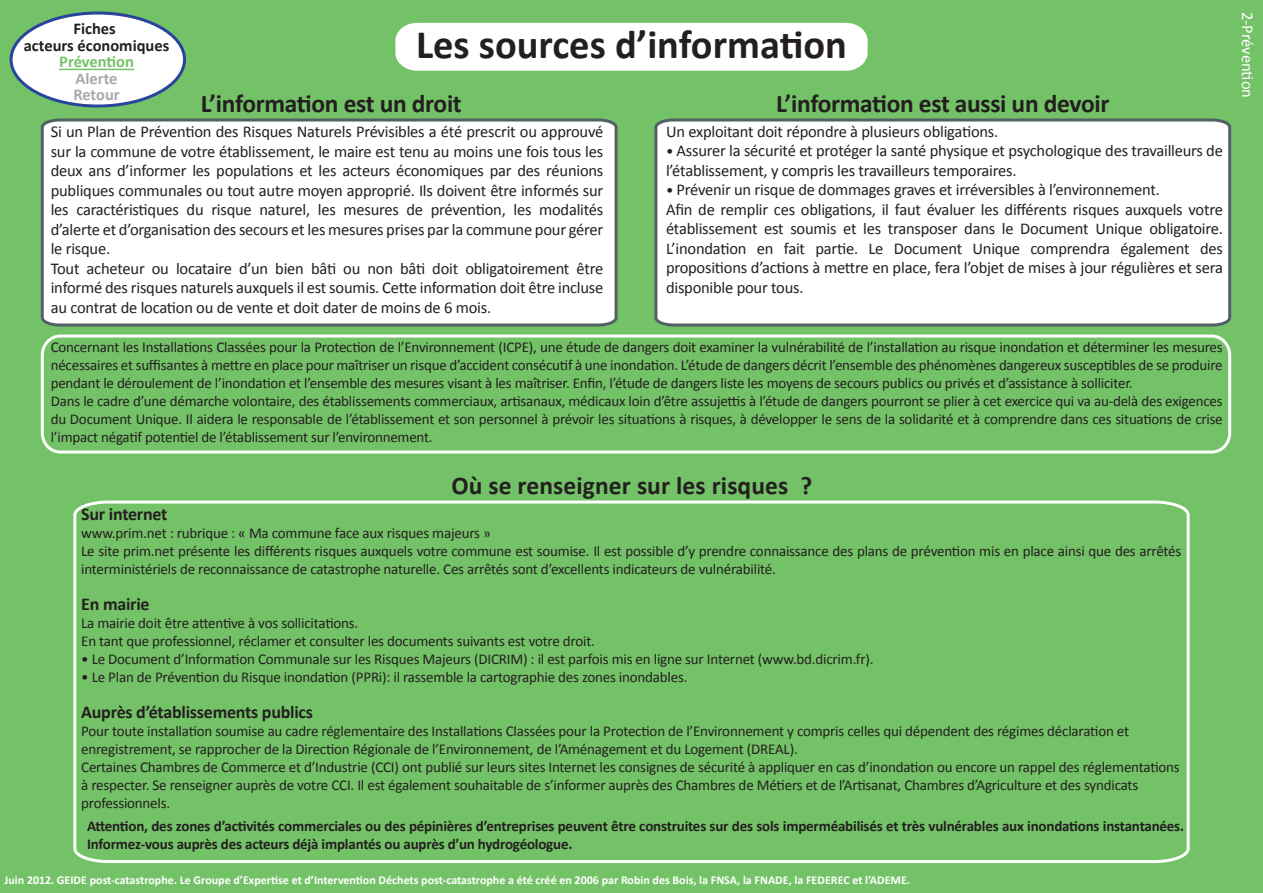
<style>
.page{position:relative;width:1263px;height:893px;background:#fff}
.page>*{position:absolute;margin:0;border:0;box-sizing:border-box;transform-origin:0 0}
.t1{font:700 40.5px "Calibri";color:#231f20}
.t2{font:700 25.5px "Calibri";letter-spacing:-.015em;color:#231f20}
.t3{font:700 25.5px "Calibri";letter-spacing:.005em;color:#231f20}
.t4{font:700 18px "Calibri";letter-spacing:-.015em;color:#231f20}
.t5{font:16.5px/19.5px "Calibri";letter-spacing:-.015em;color:#231f20}
.t6{font:700 16.5px/16.5px "Calibri";color:#231f20;text-align:center}
.t7{font:16.5px "Calibri";letter-spacing:-.005em;color:#fff}
.t8{font:15px/18px "Calibri";letter-spacing:-.015em;color:#231f20}
.t9{font:700 15px/18px "Calibri";letter-spacing:-.015em;color:#231f20}
.t10{font:700 12px "Calibri";color:#fff}
.s1{color:#74c267}
.s2{color:#a8a9ad}
.s3{font-size:15px}
</style>
<div class="page">
<div style="left:0;top:0;width:1262px;height:893px;background:#74c267"></div>
<div style="left:395px;top:23px;width:472px;height:48px;background:#fff"></div>
<div style="left:40px;top:118px;width:578px;height:209px;background:#fff"></div>
<div style="left:654px;top:118px;width:578px;height:209px;background:#fff"></div>
<svg style="left:73px;top:500px;width:1117px;height:364px"></svg>
<div style="left:11px;top:13px;width:174px;height:93px;background:#fff;border-radius:50%"></div>
<div style="left:10px;top:12px;width:176px;height:96px;border:3px solid #28449c;border-radius:50%"></div>
<hr style="left:59px;top:69px;width:75px;height:1px;background:#74c267">
<div style="left:41px;top:334px;width:1190px;height:119px;border:3px solid #fff;border-radius:18px"></div>
<p class="t6" style="left:24px;top:20px;width:147px">Fiches<br>acteurs économiques<br><span class="s1">Prévention<br></span><span class="s2">Alerte<br>Retour</span></p>
<p class="t7" style="left:1258px;top:12px;width:88px;rotate:90deg">2-Prévention</p>
<p class="t1" style="left:416px;top:18px;width:432px">Les sources d’information</p>
<p class="t2" style="left:201px;top:88px;width:262px">L’information est un droit</p>
<p class="t2" style="left:776px;top:88px;width:335px">L’information est aussi un devoir</p>
<p class="t5" style="left:51px;top:122px;width:554px">Si un Plan de Prévention des Risques Naturels Prévisibles a été prescrit ou approuvé sur la commune de votre établissement, le maire est tenu au moins une fois tous les deux ans d’informer les populations et les acteurs économiques par des réunions publiques communales ou tout autre moyen approprié. Ils doivent être informés sur les caractéristiques du risque naturel, les mesures de prévention, les modalités d’alerte et d’organisation des secours et les mesures prises par la commune pour gérer le risque.<br>Tout acheteur ou locataire d’un bien bâti ou non bâti doit obligatoirement être informé des risques naturels auxquels il est soumis. Cette information doit être incluse au contrat de location ou de vente et doit dater de moins de 6 mois.</p>
<p class="t5" style="left:666px;top:122px;width:334px">Un exploitant doit répondre à plusieurs obligations.</p>
<p class="t5" style="left:666px;top:141px;width:558px"><span class="s3">•</span> Assurer la sécurité et protéger la santé physique et psychologique des travailleurs de l’établissement, y compris les travailleurs temporaires.</p>
<p class="t5" style="left:666px;top:180px;width:558px"><span class="s3">•</span> Prévenir un risque de dommages graves et irréversibles à l’environnement.<br>Afin de remplir ces obligations, il faut évaluer les différents risques auxquels votre établissement est soumis et les transposer dans le Document Unique obligatoire.<br>L’inondation en fait partie. Le Document Unique comprendra également des propositions d’actions à mettre en place, fera l’objet de mises à jour régulières et sera disponible pour tous.</p>
<p class="t8" style="left:51px;top:338px;width:1173px">Concernant les Installations Classées pour la Protection de l’Environnement (ICPE), une étude de dangers doit examiner la vulnérabilité de l’installation au risque inondation et déterminer les mesures nécessaires et suffisantes à mettre en place pour maîtriser un risque d’accident consécutif à une inondation. L’étude de dangers décrit l’ensemble des phénomènes dangereux susceptibles de se produire pendant le déroulement de l’inondation et l’ensemble des mesures visant à les maîtriser. Enfin, l’étude de dangers liste les moyens de secours publics ou privés et d’assistance à solliciter.<br>Dans le cadre d’une démarche volontaire, des établissements commerciaux, artisanaux, médicaux loin d’être assujettis à l’étude de dangers pourront se plier à cet exercice qui va au-delà des exigences du Document Unique. Il aidera le responsable de l’établissement et son personnel à prévoir les situations à risques, à développer le sens de la solidarité et à comprendre dans ces situations de crise l’impact négatif potentiel de l’établissement sur l’environnement.</p>
<p class="t3" style="left:451px;top:469px;width:362px">Où se renseigner sur les risques ?</p>
<p class="t4" style="left:81px;top:502px;width:88px">Sur internet</p>
<p class="t8" style="left:81px;top:524px;width:1102px">www.prim.net : rubrique : « Ma commune face aux risques majeurs »<br>Le site prim.net présente les différents risques auxquels votre commune est soumise. Il est possible d’y prendre connaissance des plans de prévention mis en place ainsi que des arrêtés interministériels de reconnaissance de catastrophe naturelle. Ces arrêtés sont d’excellents indicateurs de vulnérabilité.</p>
<p class="t4" style="left:81px;top:592px;width:70px">En mairie</p>
<p class="t8" style="left:81px;top:614px;width:515px">La mairie doit être attentive à vos sollicitations.<br>En tant que professionnel, réclamer et consulter les documents suivants est votre droit.</p>
<p class="t8" style="left:81px;top:650px;width:794px">• Le Document d’Information Communale sur les Risques Majeurs (DICRIM) : il est parfois mis en ligne sur Internet (www.bd.dicrim.fr).</p>
<p class="t8" style="left:81px;top:668px;width:608px">• Le Plan de Prévention du Risque inondation (PPRi): il rassemble la cartographie des zones inondables.</p>
<p class="t4" style="left:81px;top:700px;width:233px">Auprès d’établissements publics</p>
<p class="t8" style="left:81px;top:722px;width:1100px">Pour toute installation soumise au cadre réglementaire des Installations Classées pour la Protection de l’Environnement y compris celles qui dépendent des régimes déclaration et enregistrement, se rapprocher de la Direction Régionale de l’Environnement, de l’Aménagement et du Logement (DREAL).<br>Certaines Chambres de Commerce et d’Industrie (CCI) ont publié sur leurs sites Internet les consignes de sécurité à appliquer en cas d’inondation ou encore un rappel des réglementations à respecter. Se renseigner auprès de votre CCI. Il est également souhaitable de s’informer auprès des Chambres de Métiers et de l’Artisanat, Chambres d’Agriculture et des syndicats professionnels.</p>
<p class="t9" style="left:87px;top:817px;width:1098px">Attention, des zones d’activités commerciales ou des pépinières d’entreprises peuvent être construites sur des sols imperméabilisés et très vulnérables aux inondations instantanées.<br>Informez-vous auprès des acteurs déjà implantés ou auprès d’un hydrogéologue.</p>
<p class="t10" style="left:4px;top:872px;width:907px">Juin 2012. GEIDE post-catastrophe. Le Groupe d’Expertise et d’Intervention Déchets post-catastrophe a été créé en 2006 par Robin des Bois, la FNSA, la FNADE, la FEDEREC et l’ADEME.</p>
</div>
